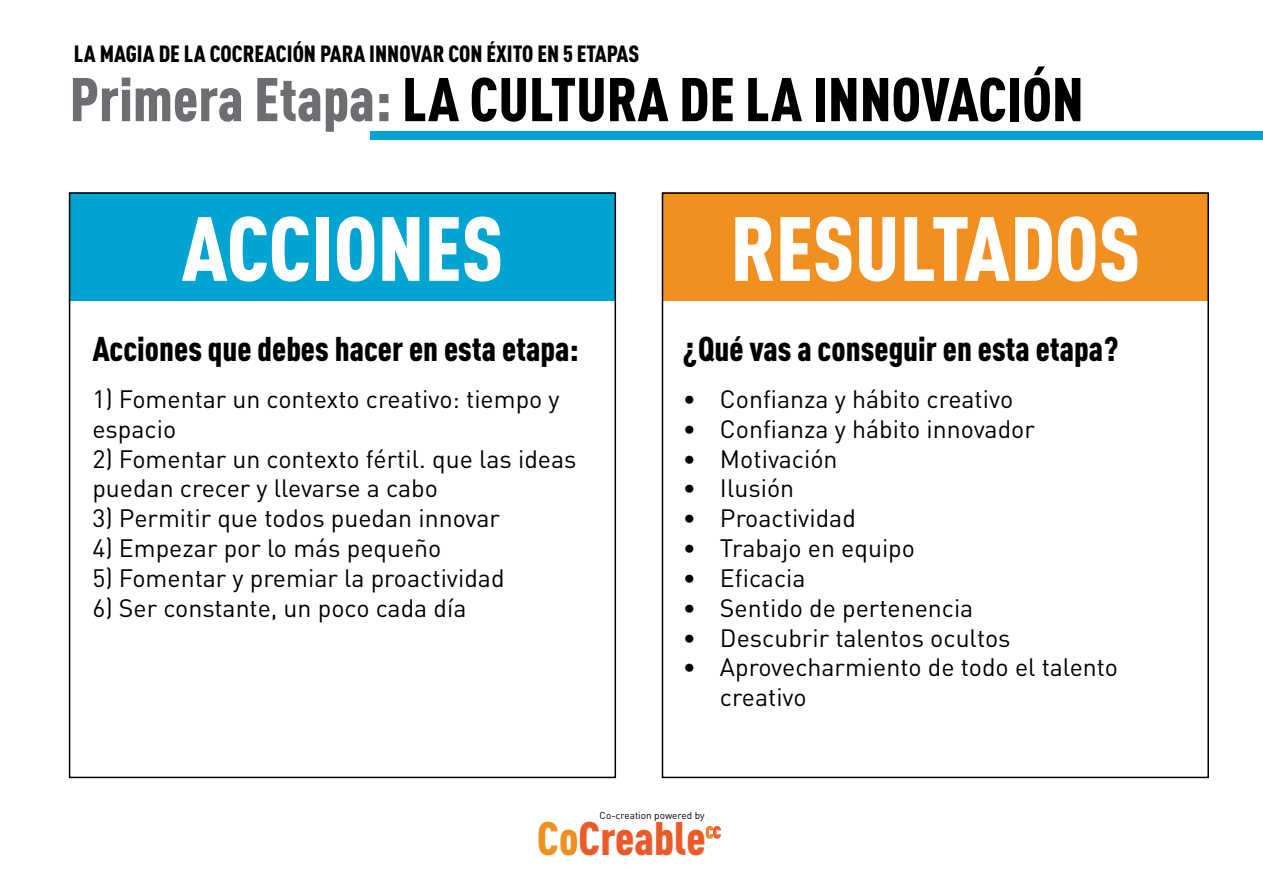
<style>
.page{position:relative;width:1263px;height:893px;background:#fff}
.page>*{position:absolute;margin:0;border:0;box-sizing:border-box;transform-origin:0 0}
.t1{font:900 89.55px "DIN Cond";color:#fff}
.t2{font:900 60.75px "DIN Cond";color:#000}
.t3{font:900 46.2px "DIN Cond";color:#ec5a29}
.t4{font:900 33.9px "DIN Cond";color:#000}
.t5{font:24.9px/29.8px "DIN";color:#000}
.t6{font:900 23.1px "DIN Cond";color:#000}
.t7{font:900 15.9px "DIN Cond";color:#f18f20}
.t8{font:10.05px "DIN";color:#000}
.s1{color:#6d6e71}
.s2{color:#f18f20}
.s3{color:#ec5a29}
</style>
<div class="page">
<svg style="left:706px;top:826px;width:15px;height:12px"></svg>
<div style="left:70px;top:192px;width:545px;height:109px;background:#00a4d0"></div>
<div style="left:662px;top:192px;width:546px;height:109px;background:#f18f20"></div>
<div style="left:69px;top:192px;width:547px;height:586px;border:2px solid #000"></div>
<div style="left:662px;top:192px;width:547px;height:586px;border:2px solid #000"></div>
<div style="left:370px;top:131px;width:893px;height:9px;background:#00a4d0"></div>
<p class="t6" style="left:74px;top:40px;width:567px">LA MAGIA DE LA COCREACIÓN PARA INNOVAR CON ÉXITO EN 5 ETAPAS</p>
<h2 class="t2" style="left:70px;top:61px;width:1016px"><span class="s1">Primera Etapa:</span> LA CULTURA DE LA INNOVACIÓN</h2>
<h1 class="t1" style="left:181px;top:193px;width:323px">ACCIONES</h1>
<h1 class="t1" style="left:730px;top:193px;width:412px">RESULTADOS</h1>
<h3 class="t4" style="left:92px;top:328px;width:488px">Acciones que debes hacer en esta etapa:</h3>
<p class="t5" style="left:92px;top:383px;width:469px">1) Fomentar un contexto creativo: tiempo y espacio</p>
<p class="t5" style="left:92px;top:443px;width:486px">2) Fomentar un contexto fértil. que las ideas puedan crecer y llevarse a cabo</p>
<p class="t5" style="left:92px;top:503px;width:409px">3) Permitir que todos puedan innovar</p>
<p class="t5" style="left:92px;top:533px;width:351px">4) Empezar por lo más pequeño</p>
<p class="t5" style="left:92px;top:562px;width:414px">5) Fomentar y premiar la proactividad</p>
<p class="t5" style="left:92px;top:592px;width:376px">6) Ser constante, un poco cada día</p>
<h3 class="t4" style="left:683px;top:328px;width:437px">¿Qué vas a conseguir en esta etapa?</h3>
<p class="t5" style="left:683px;top:383px;width:332px">• Confianza y hábito creativo</p>
<p class="t5" style="left:683px;top:413px;width:354px">• Confianza y hábito innovador</p>
<p class="t5" style="left:683px;top:443px;width:156px">• Motivación</p>
<p class="t5" style="left:683px;top:473px;width:113px">• Ilusión</p>
<p class="t5" style="left:683px;top:503px;width:175px">• Proactividad</p>
<p class="t5" style="left:683px;top:533px;width:234px">• Trabajo en equipo</p>
<p class="t5" style="left:683px;top:562px;width:124px">• Eficacia</p>
<p class="t5" style="left:683px;top:592px;width:292px">• Sentido de pertenencia</p>
<p class="t5" style="left:683px;top:622px;width:329px">• Descubrir talentos ocultos</p>
<p class="t5" style="left:720px;top:652px;width:400px;text-indent:-37px">• Aprovecharmiento de todo el talento creativo</p>
<p class="t8" style="left:600px;top:809px;width:107px">Co-creation powered by</p>
<h3 class="t3" style="left:537px;top:810px;width:170px"><span class="s2">Co</span>Creable</h3>
<p class="t7" style="left:706px;top:822px;width:17px">C<span class="s3">C</span></p>
</div>
